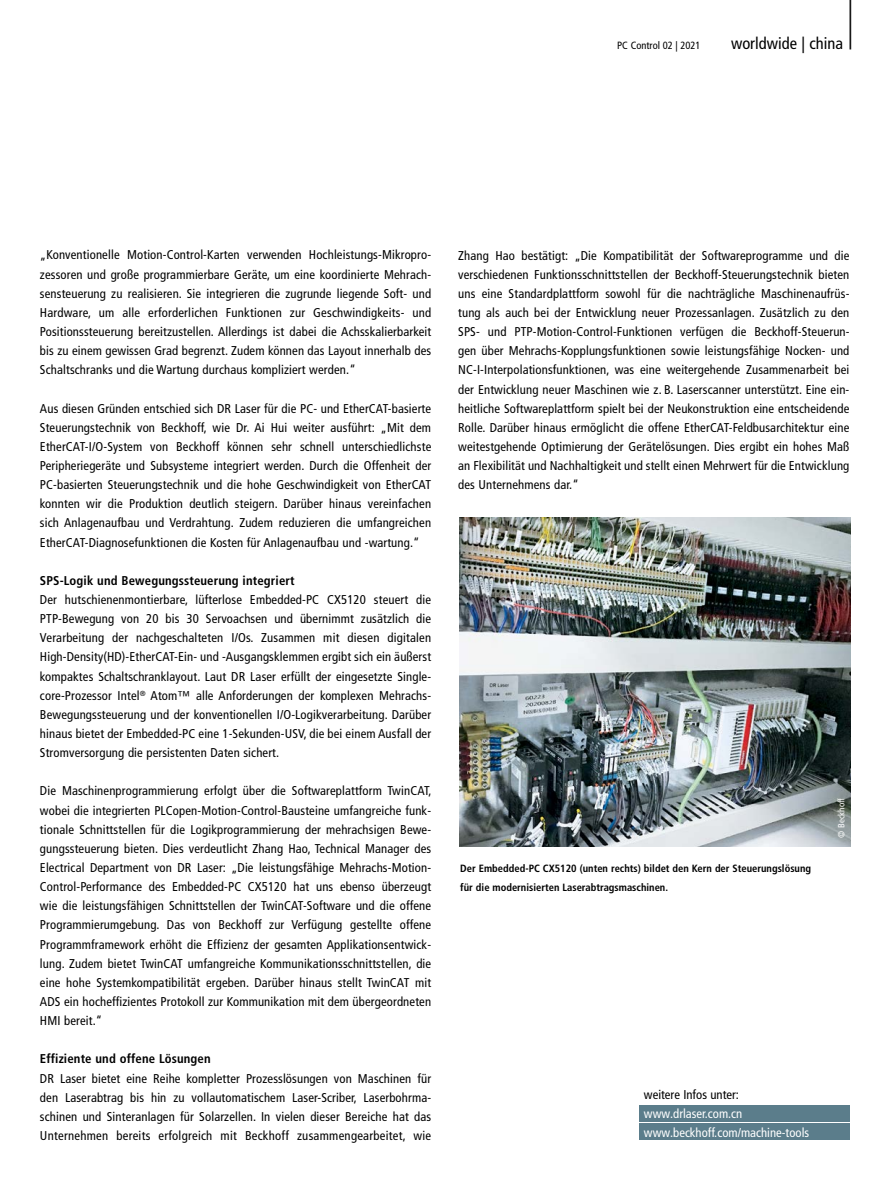
<style>
.page{position:relative;width:893px;height:1191px;background:#fff}
.page>*{position:absolute;margin:0;border:0;box-sizing:border-box;transform-origin:0 0}
.t1{font:300 condensed 61.8px "Frutiger LT Pro";color:#000;scale:.49 1}
.t2{font:condensed 16.5px "Frutiger LT Pro";color:#000}
.t3{font:condensed 12.75px/19.2px "Frutiger LT Pro";letter-spacing:.01em;color:#000;text-align:justify}
.t4{font:700 condensed 12.75px "Frutiger LT Pro";letter-spacing:.01em;color:#000}
.t5{font:condensed 12.75px/18.8px "Frutiger LT Pro";color:#fff}
.t6{font:700 condensed 10.5px/19.2px "Frutiger LT Pro";color:#000}
.t7{font:condensed 10.5px "Frutiger LT Pro";color:#000}
.t8{font:condensed 9px "Frutiger LT Pro";color:#fff}
</style>
<div class="page">
<div style="left:640px;top:1105px;width:210px;height:16px;background:#5b7d8b"></div>
<div style="left:640px;top:1123px;width:210px;height:16px;background:#5b7d8b"></div>
<img style="left:459px;top:517px;width:391px;height:329px">
<h1 class="t1" style="left:847px;top:-23px;width:15px">|</h1>
<p class="t7" style="left:617px;top:39px;width:85px">PC Control 02 | 2021</p>
<p class="t2" style="left:731px;top:34px;width:113px">worldwide | china</p>
<p class="t3" style="left:40px;top:245px;width:393px">„Konventionelle Motion-Control-Karten verwenden Hochleistungs-Mikropro&shy;zessoren und große programmierbare Geräte, um eine koordinierte Mehrach&shy;sensteuerung zu realisieren. Sie integrieren die zugrunde liegende Soft- und Hardware, um alle erforderlichen Funktionen zur Geschwindigkeits- und Positionssteuerung bereitzustellen. Allerdings ist dabei die Achsskalierbarkeit bis zu einem gewissen Grad begrenzt. Zudem können das Layout innerhalb des Schaltschranks und die Wartung durchaus kompliziert werden.“</p>
<p class="t3" style="left:40px;top:399px;width:393px">Aus diesen Gründen entschied sich DR Laser für die PC- und EtherCAT-basierte Steuerungstechnik von Beckhoff, wie Dr. Ai Hui weiter ausführt: „Mit dem EtherCAT-I/O-System von Beckhoff können sehr schnell unterschiedlichste Peripheriegeräte und Subsysteme integriert werden. Durch die Offenheit der PC-basierten Steuerungstechnik und die hohe Geschwindigkeit von EtherCAT konnten wir die Produktion deutlich steigern. Darüber hinaus vereinfachen sich Anlagenaufbau und Verdrahtung. Zudem reduzieren die umfangreichen EtherCAT-Diagnosefunktionen die Kosten für Anlagenaufbau und -wartung.“</p>
<p class="t4" style="left:40px;top:573px;width:256px">SPS-Logik und Bewegungssteuerung integriert</p>
<p class="t3" style="left:40px;top:590px;width:393px">Der hutschienenmontierbare, lüfterlose Embedded-PC CX5120 steuert die PTP-Bewegung von 20 bis 30 Servoachsen und übernimmt zusätzlich die Verarbeitung der nachgeschalteten I/Os. Zusammen mit diesen digitalen High-Density(HD)-EtherCAT-Ein- und -Ausgangsklemmen ergibt sich ein äußerst kompaktes Schaltschranklayout. Laut DR Laser erfüllt der eingesetzte Single&shy;core-Prozessor Intel<sup>®</sup> Atom™ alle Anforderungen der komplexen Mehrachs-Bewegungssteuerung und der konventionellen I/O-Logikverarbeitung. Darüber hinaus bietet der Embedded-PC eine 1-Sekunden-USV, die bei einem Ausfall der Stromversorgung die persistenten Daten sichert.</p>
<p class="t3" style="left:40px;top:781px;width:393px">Die Maschinenprogrammierung erfolgt über die Softwareplattform TwinCAT, wobei die integrierten PLCopen-Motion-Control-Bausteine umfangreiche funk&shy;tionale Schnittstellen für die Logikprogrammierung der mehrachsigen Bewe&shy;gungssteuerung bieten. Dies verdeutlicht Zhang Hao, Technical Manager des Electrical Department von DR Laser: „Die leistungsfähige Mehrachs-Motion-Control-Performance des Embedded-PC CX5120 hat uns ebenso überzeugt wie die leistungsfähigen Schnittstellen der TwinCAT-Software und die offene Programmierumgebung. Das von Beckhoff zur Verfügung gestellte offene Programmframework erhöht die Effizienz der gesamten Applikationsentwick&shy;lung. Zudem bietet TwinCAT umfangreiche Kommunikationsschnittstellen, die eine hohe Systemkompatibilität ergeben. Darüber hinaus stellt TwinCAT mit ADS ein hocheffizientes Protokoll zur Kommunikation mit dem übergeordneten HMI bereit.“</p>
<p class="t4" style="left:40px;top:1051px;width:172px">Effiziente und offene Lösungen</p>
<p class="t3" style="left:40px;top:1068px;width:393px">DR Laser bietet eine Reihe kompletter Prozesslösungen von Maschinen für den Laserabtrag bis hin zu vollautomatischem Laser-Scriber, Laserbohrma&shy;schinen und Sinteranlagen für Solarzellen. In vielen dieser Bereiche hat das Unternehmen bereits erfolgreich mit Beckhoff zusammengearbeitet, wie</p>
<p class="t3" style="left:458px;top:246px;width:393px">Zhang Hao bestätigt: „Die Kompatibilität der Softwareprogramme und die verschiedenen Funktionsschnittstellen der Beckhoff-Steuerungstechnik bieten uns eine Standardplattform sowohl für die nachträgliche Maschinenaufrüs&shy;tung als auch bei der Entwicklung neuer Prozessanlagen. Zusätzlich zu den SPS- und PTP-Motion-Control-Funktionen verfügen die Beckhoff-Steuerun&shy;gen über Mehrachs-Kopplungsfunktionen sowie leistungsfähige Nocken- und NC-I-Interpolationsfunktionen, was eine weitergehende Zusammenarbeit bei der Entwicklung neuer Maschinen wie z. B. Laserscanner unterstützt. Eine ein&shy;heitliche Softwareplattform spielt bei der Neukonstruktion eine entscheidende Rolle. Darüber hinaus ermöglicht die offene EtherCAT-Feldbusarchitektur eine weitestgehende Optimierung der Gerätelösungen. Dies ergibt ein hohes Maß an Flexibilität und Nachhaltigkeit und stellt einen Mehrwert für die Entwicklung des Unternehmens dar.“</p>
<p class="t6" style="left:460px;top:858px;width:352px">Der Embedded-PC CX5120 (unten rechts) bildet den Kern der Steuerungslösung für die modernisierten Laserabtragsmaschinen.</p>
<p class="t8" style="left:836px;top:837px;width:41px;rotate:-90deg">© Beckhoff</p>
<p class="t3" style="left:644px;top:1085px;width:97px">weitere Infos unter:</p>
<p class="t5" style="left:644px;top:1104px;width:167px">www.drlaser.com.cn www.beckhoff.com/machine-tools</p>
</div>
